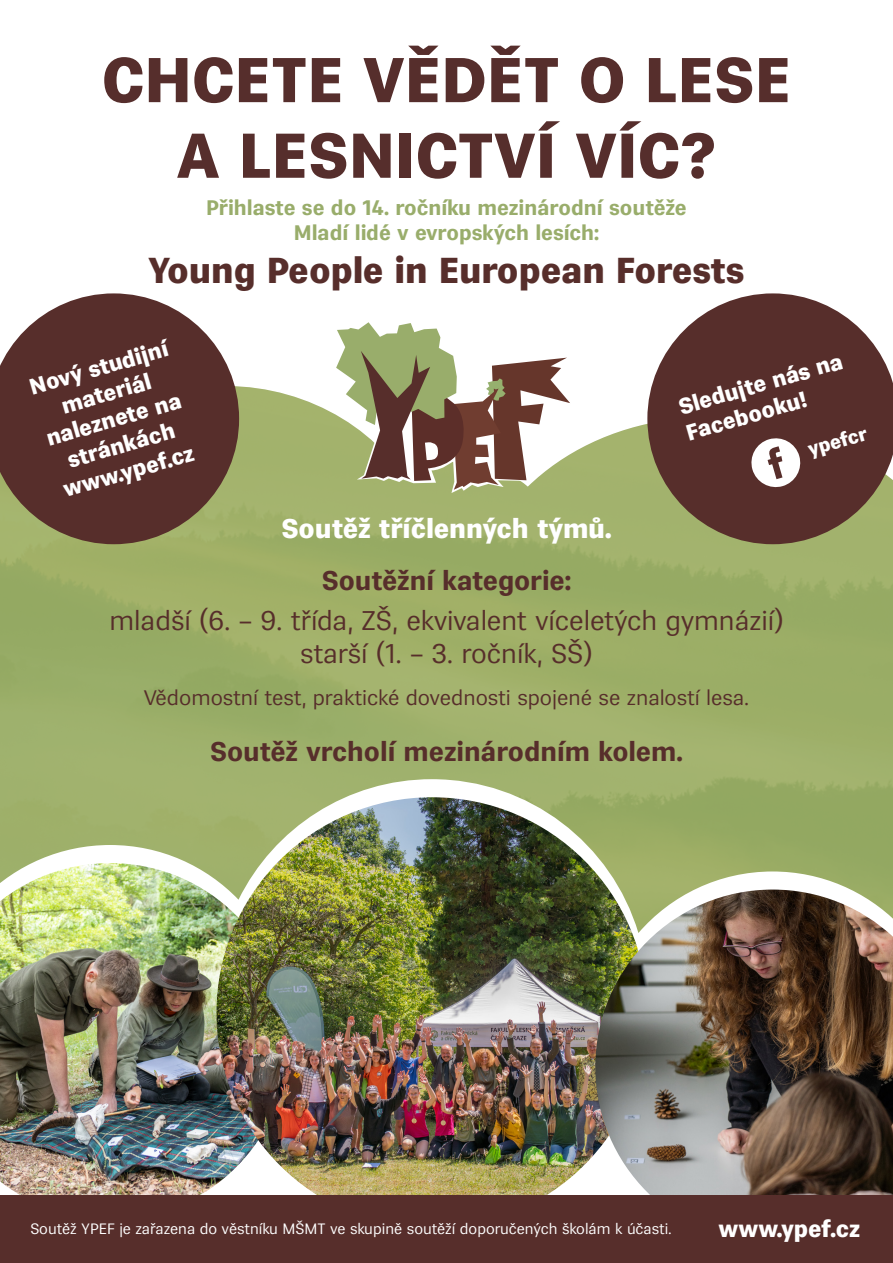
<style>
.page{position:relative;width:893px;height:1263px;background:#fff}
.page>*{position:absolute;margin:0;border:0;box-sizing:border-box;transform-origin:0 0}
.t1{font:900 63px "Vegan Sans Premium";color:#562e2c}
.t2{font:900 36px "Vegan Sans Premium";color:#572e2b}
.t3{font:300 27px/32.4px "Vegan Sans Premium";letter-spacing:-.01em;color:#572e2b;text-align:center}
.t4{font:700 27px "Vegan Sans Premium";color:#572e2b}
.t5{font:900 27px "Vegan Sans Premium";letter-spacing:-.01em;color:#fff}
.t6{font:900 23.55px "Vegan Sans Premium";letter-spacing:-.005em;color:#fff}
.t7{font:900 22.5px/26.8px "Vegan Sans Premium";color:#fff}
.t8{font:700 21px "Vegan Sans Premium";color:#99ad6b}
.t9{font:300 21px "Vegan Sans Premium";color:#572e2b}
.t10{font:900 19.5px "Vegan Sans Premium";color:#fff}
.t11{font:300 15px "Vegan Sans Premium";color:#fff}
</style>
<div class="page">
<img style="left:0;top:386px;width:893px;height:393px">
<svg style="left:0;top:779px;width:893px;height:110px;fill:#a0b16a"></svg>
<img style="left:0;top:863px;width:288px;height:333px">
<img style="left:216px;top:797px;width:431px;height:431px;border-radius:215px">
<img style="left:595px;top:889px;width:298px;height:307px">
<div style="left:0;top:1196px;width:893px;height:67px;background:#572e2b"></div>
<svg style="left:647px;top:293px;width:246px;height:251px;fill:#572e2b"></svg>
<svg style="left:749px;top:436px;width:54px;height:54px"></svg>
<svg style="left:0;top:293px;width:239px;height:251px;fill:#572e2b"></svg>
<svg style="left:333px;top:322px;width:243px;height:171px"></svg>
<p class="t1" style="left:102px;top:43px;width:691px">CHCETE VĚDĚT O LESE</p>
<p class="t1" style="left:177px;top:119px;width:541px">A LESNICTVÍ VÍC?</p>
<p class="t8" style="left:206px;top:195px;width:482px">Přihlaste se do 14. ročníku mezinárodní soutěže</p>
<p class="t8" style="left:294px;top:220px;width:307px">Mladí lidé v evropských lesích:</p>
<p class="t2" style="left:148px;top:249px;width:598px">Young People in European Forests</p>
<p class="t7" style="left:26px;top:374px;width:145px;text-align:center;rotate:-16deg">Nový studijní materiál naleznete na stránkách</p>
<p class="t7" style="left:60px;top:477px;width:137px;rotate:-16deg">www.ypef.cz</p>
<p class="t5" style="left:281px;top:512px;width:332px">Soutěž tříčlenných týmů.</p>
<p class="t7" style="left:676px;top:394px;width:171px;rotate:-16deg">Sledujte nás na<br>Facebooku!</p>
<p class="t10" style="left:805px;top:438px;width:62px;rotate:-16deg">ypefcr</p>
<p class="t4" style="left:322px;top:564px;width:251px">Soutěžní kategorie:</p>
<p class="t3" style="left:109px;top:605px;width:676px">mladší (6. – 9. třída, ZŠ, ekvivalent víceletých gymnázií) starší (1. – 3. ročník, SŠ)</p>
<p class="t9" style="left:144px;top:686px;width:607px">Vědomostní test, praktické dovednosti spojené se znalostí lesa.</p>
<p class="t4" style="left:210px;top:736px;width:474px">Soutěž vrcholí mezinárodním kolem.</p>
<p class="t11" style="left:30px;top:1220px;width:643px">Soutěž YPEF je zařazena do věstníku MŠMT ve skupině soutěží doporučených školám k účasti.</p>
<p class="t6" style="left:719px;top:1215px;width:143px">www.ypef.cz</p>
</div>
